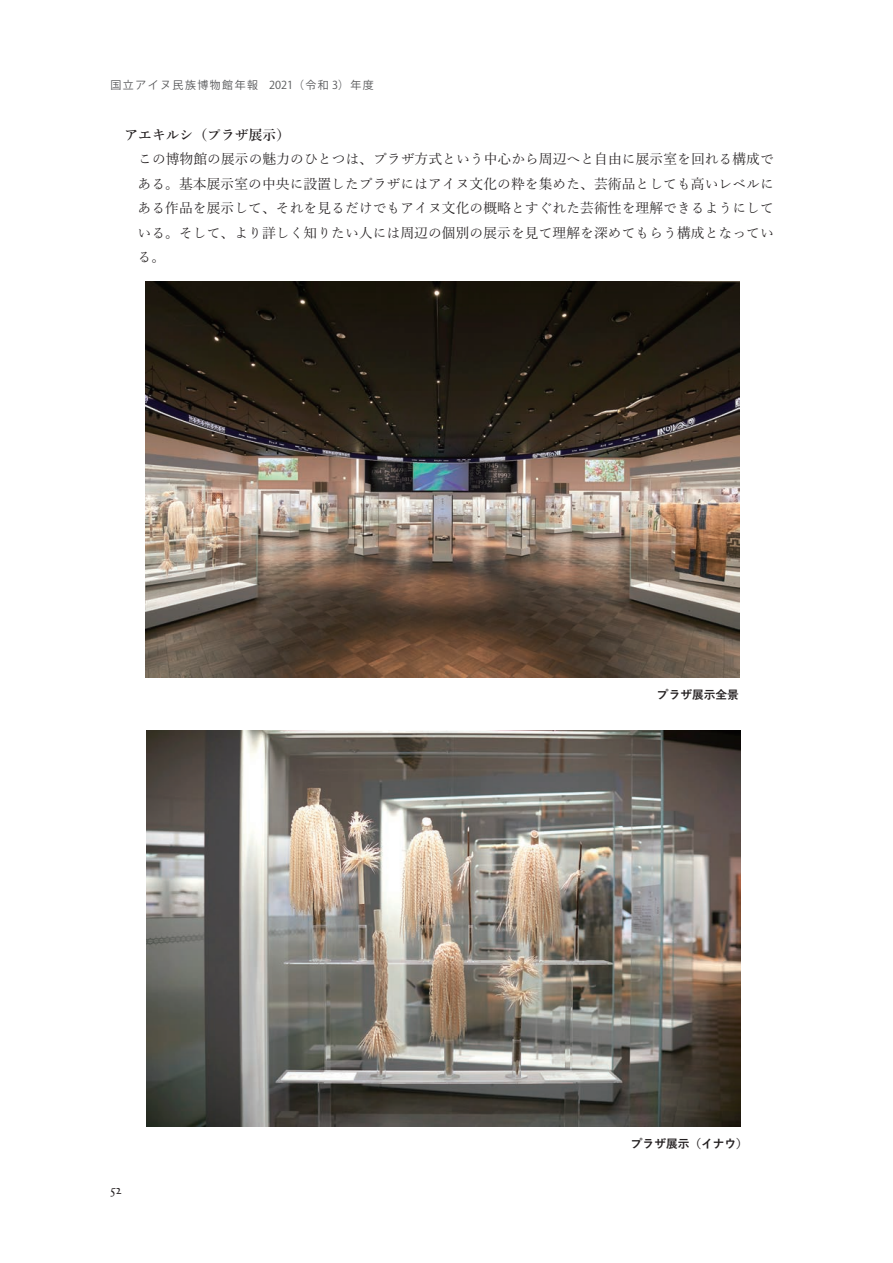
<style>
.page{position:relative;width:893px;height:1263px;background:#fff}
.page>*{position:absolute;margin:0;border:0;box-sizing:border-box;transform-origin:0 0}
.t1{font:13.8px/24.5px "Yu Mincho";color:#231f20;text-align:justify}
.t2{font:600 13.8px "Yu Mincho";color:#231f20}
.t3{font:13.8px "Calligraphic 421 BT Roman B";color:#231f20}
.t4{font:700 11.7px "Yu Gothic";color:#231f20}
.t5{font:10.95px "Koz Go Pro";letter-spacing:.135em;color:#57585a}
</style>
<div class="page">
<img style="left:146px;top:282px;width:594px;height:396px">
<img style="left:147px;top:731px;width:594px;height:396px">
<p class="t5" style="left:111px;top:78px;width:265px">国立アイヌ民族博物館年報　2021（令和 3）年度</p>
<p class="t2" style="left:124px;top:127px;width:167px">アエキルシ（プラザ展示）</p>
<p class="t1" style="left:138px;top:146px;width:638px">この博物館の展示の魅力のひとつは、プラザ方式という中心から周辺へと自由に展示室を回れる構成である。基本展示室の中央に設置したプラザにはアイヌ文化の粋を集めた、芸術品としても高いレベルにある作品を展示して、それを見るだけでもアイヌ文化の概略とすぐれた芸術性を理解できるようにしている。そして、より詳しく知りたい人には周辺の個別の展示を見て理解を深めてもらう構成となっている。</p>
<p class="t4" style="left:657px;top:688px;width:83px">プラザ展示全景</p>
<p class="t3" style="left:110px;top:1179px;width:13px">52</p>
<p class="t4" style="left:631px;top:1137px;width:118px">プラザ展示（イナウ）</p>
</div>
